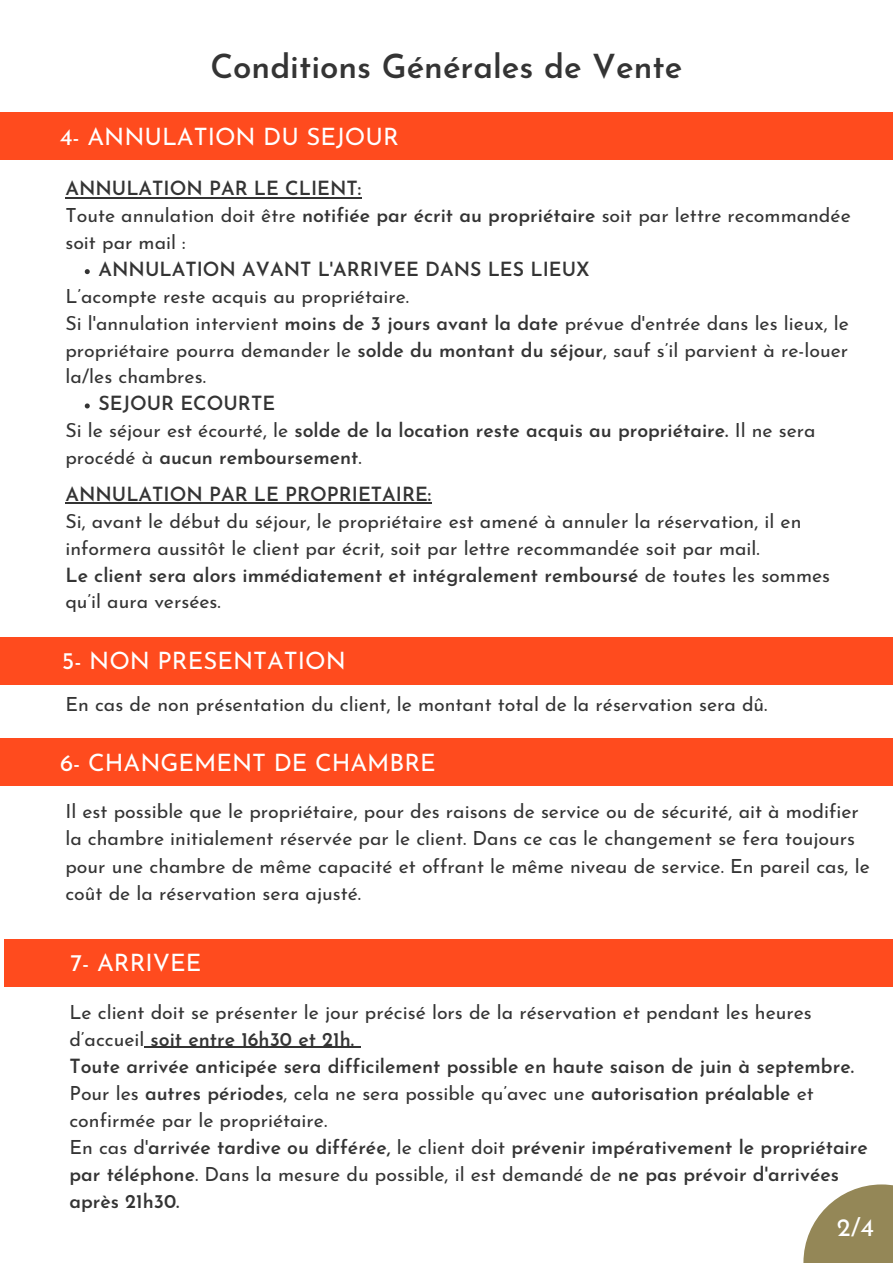
<style>
.page{position:relative;width:893px;height:1264px;background:#fff}
.page>*{position:absolute;margin:0;border:0;box-sizing:border-box;transform-origin:0 0}
.t1{font:600 33px "Josefin Sans";color:#343434}
.t2{font:25.5px "Josefin Sans";color:#fff}
.t3{font:24px "Josefin Sans";color:#fff}
.t4{font:19.5px/26.8px "Josefin Sans";color:#343434}
.t5{font:600 19.5px/27px "Josefin Sans";color:#343434}
.s1{font-weight:600}
.s2{font-weight:400}
</style>
<div class="page">
<div style="left:0;top:637px;width:892px;height:47px;background:#ff4b1e"></div>
<div style="left:0;top:738px;width:892px;height:48px;background:#ff4b1e"></div>
<div style="left:4px;top:938px;width:888px;height:48px;background:#ff4b1e"></div>
<svg style="left:803px;top:1184px;width:89px;height:78px"></svg>
<div style="left:0;top:113px;width:892px;height:47px;background:#ff4b1e"></div>
<svg style="left:85px;top:269px;width:5px;height:5px"></svg>
<svg style="left:85px;top:403px;width:5px;height:5px"></svg>
<hr style="left:65px;top:197px;width:296px;height:1px;background:#343434">
<hr style="left:65px;top:502px;width:366px;height:2px;background:#343434">
<svg style="left:144px;top:1046px;width:7px;height:2px"></svg>
<hr style="left:151px;top:1046px;width:203px;height:2px;background:#343434">
<svg style="left:354px;top:1046px;width:6px;height:2px"></svg>
<h1 class="t1" style="left:210px;top:53px;width:473px">Conditions Générales de Vente</h1>
<p class="t3" style="left:60px;top:127px;width:340px">4- ANNULATION DU SEJOUR</p>
<p class="t4" style="left:65px;top:177px;width:786px"><span class="s1">ANNULATION PAR LE CLIENT:<br></span>Toute annulation doit être <span class="s1">notifiée par écrit au propriétaire</span> soit par lettre recommandée soit par mail :</p>
<p class="t4" style="left:65px;top:284px;width:785px">L’acompte reste acquis au propriétaire.<br>Si l'annulation intervient <span class="s1">moins de 3 jours avant la date</span> prévue d'entrée dans les lieux, le propriétaire pourra demander le <span class="s1">solde du montant du séjour</span>, sauf s’il parvient à re-louer la/les chambres.</p>
<p class="t5" style="left:65px;top:419px;width:751px"><span class="s2">Si le séjour est écourté, le</span> solde de la location reste acquis au propriétaire. <span class="s2">Il ne sera procédé à</span> aucun remboursement<span class="s2">.</span></p>
<p class="t5" style="left:65px;top:482px;width:367px">ANNULATION PAR LE PROPRIETAIRE:</p>
<p class="t4" style="left:65px;top:509px;width:766px">Si, avant le début du séjour, le propriétaire est amené à annuler la réservation, il en informera aussitôt le client par écrit, soit par lettre recommandée soit par mail.<br><span class="s1">Le client sera alors immédiatement et intégralement remboursé</span> de toutes les sommes qu’il aura versées.</p>
<p class="t5" style="left:98px;top:258px;width:492px">ANNULATION AVANT L'ARRIVEE DANS LES LIEUX</p>
<p class="t5" style="left:98px;top:392px;width:178px">SEJOUR ECOURTE</p>
<p class="t3" style="left:62px;top:651px;width:285px">5- NON PRESENTATION</p>
<p class="t4" style="left:65px;top:692px;width:703px">En cas de non présentation du client, le montant total de la réservation sera dû.</p>
<p class="t3" style="left:60px;top:752px;width:377px">6- CHANGEMENT DE CHAMBRE</p>
<p class="t4" style="left:65px;top:800px;width:805px">Il est possible que le propriétaire, pour des raisons de service ou de sécurité, ait à modifier la chambre initialement réservée par le client. Dans ce cas le changement se fera toujours pour une chambre de même capacité et offrant le même niveau de service. En pareil cas, le coût de la réservation sera ajusté.</p>
<p class="t3" style="left:70px;top:952px;width:132px">7- ARRIVEE</p>
<p class="t5" style="left:69px;top:1000px;width:799px"><span class="s2">Le client doit se présenter le jour précisé lors de la réservation et pendant les heures d’accueil</span> soit entre 16h30 et 21h.<br>Toute arrivée anticipée sera difficilement possible en haute saison de juin à septembre.<br><span class="s2">Pour les</span> autres périodes<span class="s2">, cela ne sera possible qu’avec une</span> autorisation préalable <span class="s2">et confirmée par le propriétaire.<br>En cas d'</span>arrivée tardive ou différée, <span class="s2">le client doit</span> prévenir impérativement le propriétaire par téléphone<span class="s2">. Dans la mesure du possible, il est demandé de</span> ne pas prévoir d'arrivées après 21h30.</p>
<h2 class="t2" style="left:836px;top:1216px;width:39px">2/4</h2>
</div>
